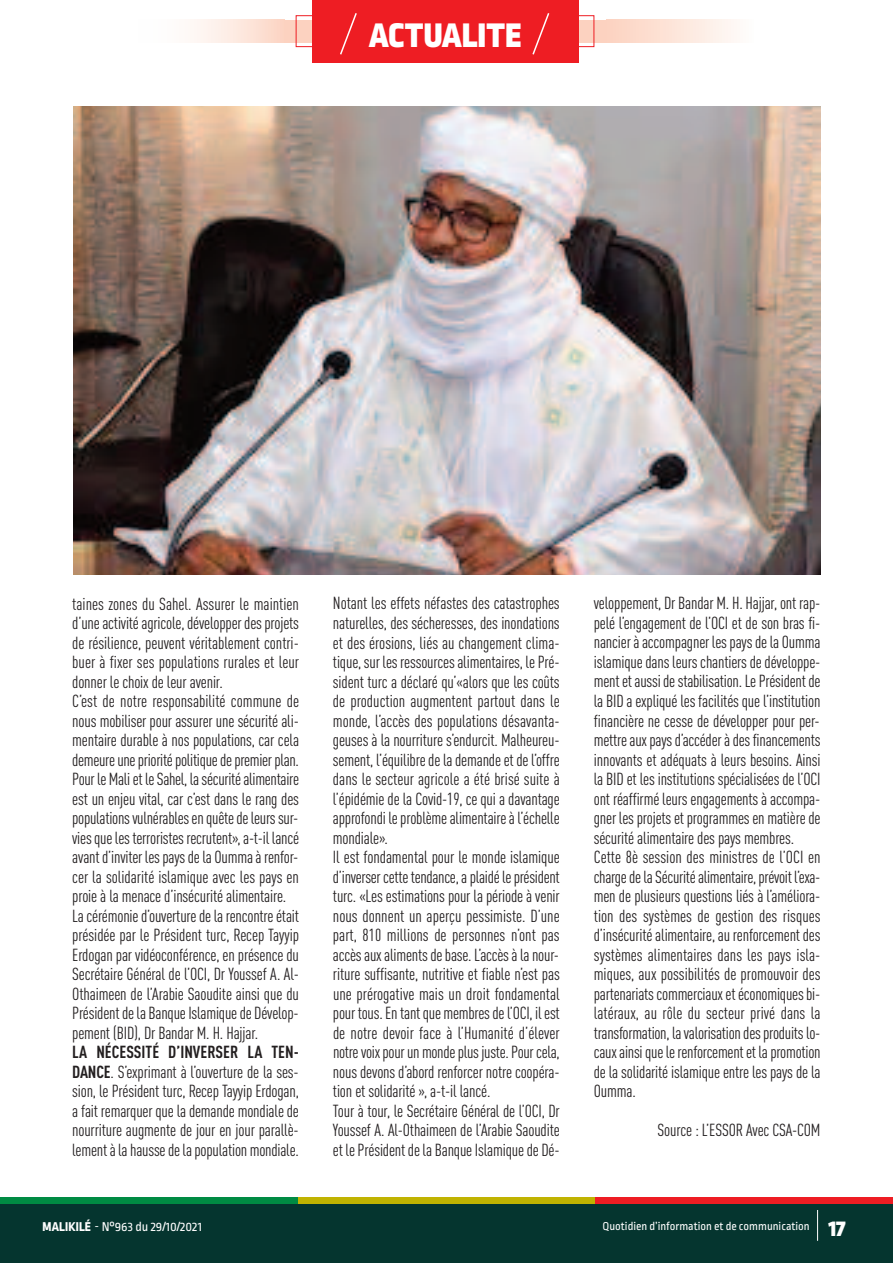
<style>
.page{position:relative;width:893px;height:1263px;background:#fff}
.page>*{position:absolute;margin:0;border:0;box-sizing:border-box;transform-origin:0 0}
.t1{font:900 36px "Ropa Sans Pro";letter-spacing:.01em;color:#fff}
.t2{font:condensed 17.25px/19.5px "DIN Pro";letter-spacing:-.01em;color:#231f20}
.t3{font:13.5px "Ropa Sans Pro";color:#fff}
.t4{font:12px "Ropa Sans Pro";color:#fff}
.s1{font-weight:700}
.s2{font-weight:800}
.s3{font-weight:900;font-size:24px}
</style>
<div class="page">
<div style="left:0;top:1203px;width:893px;height:60px;background:#05352f"></div>
<div style="left:0;top:1197px;width:298px;height:6px;background:#008b43"></div>
<div style="left:298px;top:1197px;width:297px;height:6px;background:#c0b301"></div>
<div style="left:595px;top:1197px;width:298px;height:6px;background:#ee1d23"></div>
<hr style="left:817px;top:1210px;width:1px;height:31px;background:#fff">
<div style="left:284px;top:20px;width:323px;height:23px;background:#fcd2c0"></div>
<div style="left:296px;top:15px;width:298px;height:32px;border:1px solid #ee1d23"></div>
<div style="left:313px;top:0;width:266px;height:63px;background:#ee1d23"></div>
<svg style="left:340px;top:13px;width:17px;height:42px"></svg>
<svg style="left:532px;top:13px;width:18px;height:42px"></svg>
<div style="left:137px;top:20px;width:147px;height:23px;background:linear-gradient(to right,#fff,#fcdacb)"></div>
<div style="left:606px;top:20px;width:147px;height:23px;background:linear-gradient(to right,#fcd1bf,#fefdfb)"></div>
<img style="left:73px;top:106px;width:748px;height:469px">
<h1 class="t1" style="left:369px;top:23px;width:154px">ACTUALITE</h1>
<p class="t2" style="left:72px;top:595px;width:228px">taines zones du Sahel. Assurer le maintien d’uneactivitéagricole,développerdesprojets de résilience, peuvent véritablement contri&shy;buer à fixer ses populations rurales et leur donner le choix de leur avenir.<br>C’est de notre responsabilité commune de nous mobiliser pour assurer une sécurité ali&shy;mentaire durable à nos populations, car cela demeureuneprioritépolitiquedepremierplan.<br>Pour leMaliet leSahel, lasécuritéalimentaire est un enjeu vital, car c’est dans le rang des populationsvulnérablesenquêtedeleurssur&shy;viesquelesterroristesrecrutent»,a-t-il lancé avantd’inviter lespaysdela Oummaàrenfor&shy;cer la solidarité islamique avec les pays en proie à la menace d’insécurité alimentaire.<br>Lacérémonied’ouverturedelarencontreétait présidée par le Président turc, Recep Tayyip Erdogan par vidéoconférence, en présence du Secrétaire Général de l’OCI, Dr Youssef A. Al-Othaimeen de l’Arabie Saoudite ainsi que du Présidentdela BanqueIslamiquede Dévelop&shy;pement (BID), Dr Bandar M. H. Hajjar.</p>
<p class="t2" style="left:72px;top:1044px;width:228px;text-align:justify"><span class="s1">LA NÉCESSITÉ D’INVERSER LA TEN-DANCE</span>. S’exprimant à l’ouverture de la ses&shy;sion, le Président turc, Recep Tayyip Erdogan, a fait remarquer que la demande mondiale de nourriture augmente de jour en jour parallè&shy;lementàlahaussedelapopulationmondiale.</p>
<p class="t2" style="left:333px;top:595px;width:228px">Notant les effets néfastes des catastrophes naturelles, des sécheresses, des inondations et des érosions, liés au changement clima&shy;tique, sur les ressources alimentaires, le Pré&shy;sident turc a déclaré qu’«alors que les coûts de production augmentent partout dans le monde, l’accès des populations désavanta&shy;geuses à la nourriture s’endurcit. Malheureu&shy;sement, l’équilibre de la demande et de l’offre dans le secteur agricole a été brisé suite à l’épidémie de la Covid-19, ce qui a davantage approfondi leproblèmealimentaireàl’échelle mondiale».<br>Il est fondamental pour le monde islamique d’inversercettetendance,aplaidéleprésident turc. «Les estimations pour la période à venir nous donnent un aperçu pessimiste. D’une part, 810 millions de personnes n’ont pas accèsauxalimentsdebase.L’accèsàlanour&shy;riture suffisante, nutritive et fiable n’est pas une prérogative mais un droit fondamental pour tous.Entantquemembresdel’OCI, ilest de notre devoir face à l’Humanité d’élever notrevoixpourunmondeplusjuste. Pourcela, nous devons d’abord renforcer notre coopéra&shy;tion et solidarité », a-t-il lancé.<br>Tour à tour, le Secrétaire Général de l’OCI, Dr Youssef A. Al-Othaimeen de l’Arabie Saoudite et le Président de la Banque Islamique de Dé-</p>
<p class="t2" style="left:594px;top:595px;width:228px">veloppement, Dr Bandar M. H. Hajjar, ont rap&shy;pelé l’engagement de l’OCI et de son bras fi&shy;nancier à accompagner les pays de la Oumma islamique dans leurs chantiers de développe&shy;mentetaussidestabilisation.Le Présidentde la BID a expliqué les facilités que l’institution financière ne cesse de développer pour per&shy;mettreauxpaysd’accéderàdesfinancements innovants et adéquats à leurs besoins. Ainsi la BID et les institutions spécialisées de l’OCI ont réaffirmé leurs engagements à accompa&shy;gner les projets et programmes en matière de sécurité alimentaire des pays membres.<br>Cette 8è session des ministres de l’OCI en chargedelaSécuritéalimentaire,prévoit l’exa&shy;men de plusieurs questions liés à l’améliora&shy;tion des systèmes de gestion des risques d’insécurité alimentaire, au renforcement des systèmes alimentaires dans les pays isla&shy;miques, aux possibilités de promouvoir des partenariatscommerciauxetéconomiquesbi&shy;latéraux, au rôle du secteur privé dans la transformation, lavalorisationdesproduitslo&shy;cauxainsiquelerenforcementet lapromotion de la solidarité islamique entre les pays de la Oumma.</p>
<p class="t2" style="left:657px;top:1122px;width:165px">Source : L’ESSOR Avec CSA-COM</p>
<p class="t3" style="left:43px;top:1222px;width:161px"><span class="s2">MALIKILé</span> - N°963 du 29/10/2021</p>
<p class="t4" style="left:603px;top:1222px;width:244px">Quotidien d’information et de communication <span class="s3">17</span></p>
</div>
